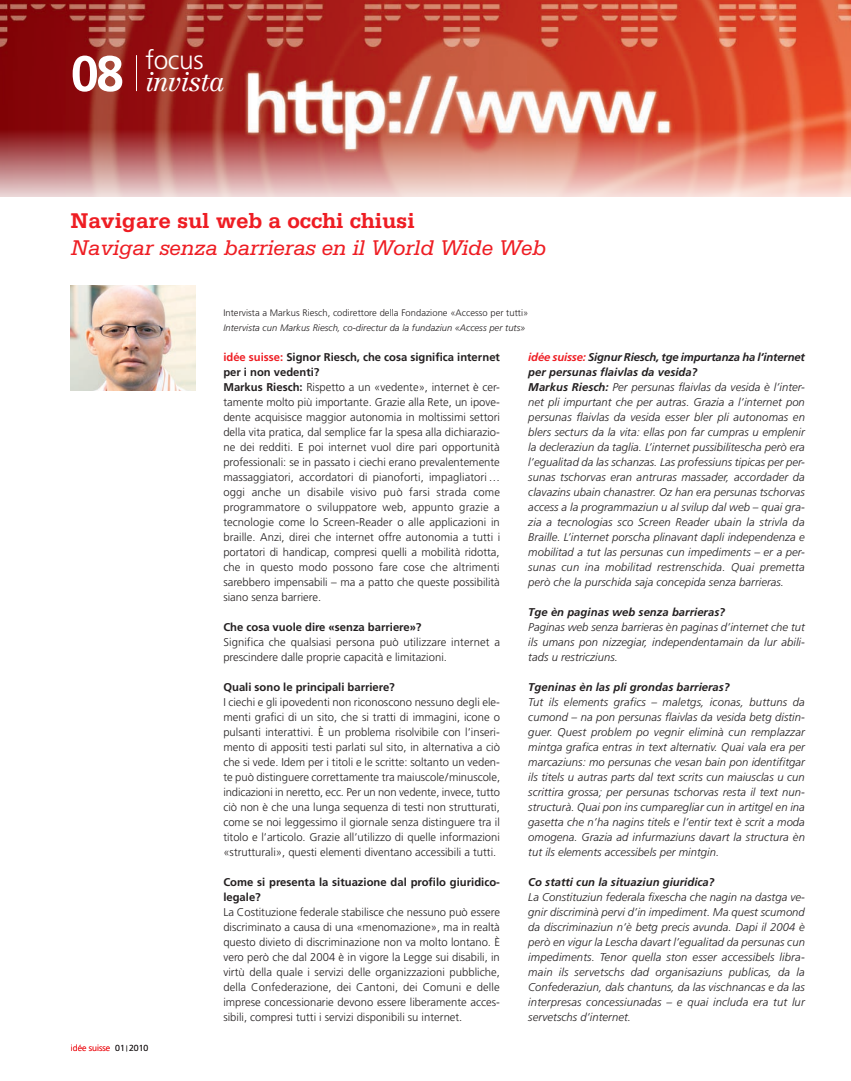
<style>
.page{position:relative;width:851px;height:1081px;background:#fff}
.page>*{position:absolute;margin:0;border:0;box-sizing:border-box;transform-origin:0 0}
.t1{font:700 50px "Frutiger LT";color:#fff}
.t2{font:italic 300 26.25px "Centennial";letter-spacing:-.03em;color:#fff}
.t3{font:300 26.25px "Frutiger LT";letter-spacing:-.015em;color:#fff}
.Headline_18pt___Fran{font:italic 22.5px "Serifa";letter-spacing:-.005em;color:#ee1d23}
.Headline_18pt___Deut{font:700 22.5px "Serifa";color:#ee1d23}
.Fliesstext___Deutsc{font:300 11.25px/15px "Frutiger LT";color:#231f20;text-align:justify}
.Fliesstext___Franz{font:italic 300 11.25px/15px "Frutiger LT";letter-spacing:.005em;color:#231f20;text-align:justify}
.Fliesstext___Deutsc-2{font:700 11.25px/15px "Frutiger LT";color:#231f20}
.Fliesstext___Franz-2{font:italic 700 11.25px "Frutiger LT";letter-spacing:.005em;color:#231f20}
.Fliesstext___Franz-3{font:italic 700 11.25px/15px "Frutiger LT";letter-spacing:-.015em;color:#231f20}
.Autor_F{font:300 9.38px/15px "Frutiger LT";letter-spacing:.005em;color:#231f20}
.t4{font:300 8.75px "Frutiger LT";color:#ee1d23}
.s1{font-style:italic}
.s2{color:#231f20}
.s3{color:#ee1d23}
.s4{font-weight:700}
</style>
<div class="page">
<img style="left:0;top:0;width:850px;height:196px">
<img style="left:71px;top:285px;width:124px;height:105px">
<hr style="left:136px;top:55px;width:1px;height:36px;background:#fff">
<p class="t1" style="left:71px;top:44px;width:55px">08</p>
<p class="t3" style="left:145px;top:45px;width:60px">focus</p>
<p class="t2" style="left:145px;top:66px;width:81px">invista</p>
<p class="Headline_18pt___Deut" style="left:71px;top:208px;width:345px">Navigare sul web a occhi chiusi</p>
<p class="Headline_18pt___Fran" style="left:71px;top:235px;width:476px">Navigar senza barrieras en il World Wide Web</p>
<p class="Autor_F" style="left:223px;top:305px;width:306px">Intervista a Markus Riesch, codirettore della Fondazione «Accesso per tutti»<br><span class="s1">Intervista cun Markus Riesch, co-directur da la fundaziun «Access per tuts»</span></p>
<p class="t4" style="left:71px;top:1043px;width:79px">idée suisse <span class="s2">01</span> <sup>|</sup> <span class="s2">2010</span></p>
<p class="Fliesstext___Deutsc-2" style="left:223px;top:350px;width:278px"><span class="s3">idée suisse:</span> Signor Riesch, che cosa significa internet per i non vedenti?</p>
<p class="Fliesstext___Deutsc" style="left:223px;top:380px;width:278px"><span class="s4">Markus Riesch:</span> Rispetto a un «vedente», internet è cer&shy;tamente molto più importante. Grazie alla Rete, un ipove&shy;dente acquisisce maggior autonomia in moltissimi settori della vita pratica, dal semplice far la spesa alla dichiarazio&shy;ne dei redditi. E poi internet vuol dire pari opportunità professionali: se in passato i ciechi erano prevalentemente massaggiatori, accordatori di pianoforti, impagliatori… oggi anche un disabile visivo può farsi strada come programmatore o sviluppatore web, appunto grazie a tecnologie come lo Screen-Reader o alle applicazioni in braille. Anzi, direi che internet offre autonomia a tutti i portatori di handicap, compresi quelli a mobilità ridotta, che in questo modo possono fare cose che altrimenti sarebbero impensabili – ma a patto che queste possibilità siano senza barriere.</p>
<p class="Fliesstext___Deutsc-2" style="left:223px;top:620px;width:200px">Che cosa vuole dire «senza barriere»?</p>
<p class="Fliesstext___Deutsc" style="left:223px;top:635px;width:278px">Significa che qualsiasi persona può utilizzare internet a prescindere dalle proprie capacità e limitazioni.</p>
<p class="Fliesstext___Deutsc-2" style="left:223px;top:680px;width:173px">Quali sono le principali barriere?</p>
<p class="Fliesstext___Deutsc" style="left:223px;top:695px;width:278px">I ciechi e gli ipovedenti non riconoscono nessuno degli ele&shy;menti grafici di un sito, che si tratti di immagini, icone o pulsanti interattivi. È un problema risolvibile con l’inseri&shy;mento di appositi testi parlati sul sito, in alternativa a ciò che si vede. Idem per i titoli e le scritte: soltanto un veden&shy;te può distinguere correttamente tra maiuscole/minuscole, indicazioni in neretto, ecc. Per un non vedente, invece, tutto ciò non è che una lunga sequenza di testi non strutturati, come se noi leggessimo il giornale senza distinguere tra il titolo e l’articolo. Grazie all’utilizzo di quelle informazioni «strutturali», questi elementi diventano accessibili a tutti.</p>
<p class="Fliesstext___Deutsc-2" style="left:223px;top:875px;width:278px">Come si presenta la situazione dal profilo giuridico&shy;legale?</p>
<p class="Fliesstext___Deutsc" style="left:223px;top:905px;width:278px">La Costituzione federale stabilisce che nessuno può essere discriminato a causa di una «menomazione», ma in realtà questo divieto di discriminazione non va molto lontano. È vero però che dal 2004 è in vigore la Legge sui disabili, in virtù della quale i servizi delle organizzazioni pubbliche, della Confederazione, dei Cantoni, dei Comuni e delle imprese concessionarie devono essere liberamente acces&shy;sibili, compresi tutti i servizi disponibili su internet.</p>
<p class="Fliesstext___Franz-3" style="left:528px;top:350px;width:278px"><span class="s3">idée suisse:</span> Signur Riesch, tge impurtanza ha l’internet per persunas flaivlas da vesida?</p>
<p class="Fliesstext___Franz" style="left:528px;top:380px;width:278px"><span class="s4">Markus Riesch:</span> Per persunas flaivlas da vesida è l’inter&shy;net pli impurtant che per autras. Grazia a l’internet pon persunas flaivlas da vesida esser bler pli autonomas en blers secturs da la vita: ellas pon far cumpras u emplenir la decleraziun da taglia. L’internet pussibilitescha però era l’egualitad da las schanzas. Las professiuns tipicas per per&shy;sunas tschorvas eran antruras massader, accordader da clavazins ubain chanastrer. Oz han era persunas tschorvas access a la programmaziun u al svilup dal web – quai gra&shy;zia a tecnologias sco Screen Reader ubain la strivla da Braille. L’internet porscha plinavant dapli independenza e mobilitad a tut las persunas cun impediments – er a per&shy;sunas cun ina mobilitad restrenschida. Quai premetta però che la purschida saja concepida senza barrieras.</p>
<p class="Fliesstext___Franz-2" style="left:528px;top:606px;width:198px">Tge èn paginas web senza barrieras?</p>
<p class="Fliesstext___Franz" style="left:528px;top:620px;width:278px">Paginas web senza barrieras èn paginas d’internet che tut ils umans pon nizzegiar, independentamain da lur abili&shy;tads u restricziuns.</p>
<p class="Fliesstext___Franz-2" style="left:528px;top:681px;width:203px">Tgeninas èn las pli grondas barrieras?</p>
<p class="Fliesstext___Franz" style="left:528px;top:695px;width:278px">Tut ils elements grafics – maletgs, iconas, buttuns da cumond – na pon persunas flaivlas da vesida betg distin&shy;guer. Quest problem po vegnir eliminà cun remplazzar mintga grafica entras in text alternativ. Quai vala era per marcaziuns: mo persunas che vesan bain pon identifitgar ils titels u autras parts dal text scrits cun maiusclas u cun scrittira grossa; per persunas tschorvas resta il text nun&shy;structurà. Quai pon ins cumparegliar cun in artitgel en ina gasetta che n’ha nagins titels e l’entir text è scrit a moda omogena. Grazia ad infurmaziuns davart la structura èn tut ils elements accessibels per mintgin.</p>
<p class="Fliesstext___Franz-2" style="left:528px;top:876px;width:188px">Co statti cun la situaziun giuridica?</p>
<p class="Fliesstext___Franz" style="left:528px;top:890px;width:278px">La Constituziun federala fixescha che nagin na dastga ve&shy;gnir discriminà pervi d’in impediment. Ma quest scumond da discriminaziun n’è betg precis avunda. Dapi il 2004 è però en vigur la Lescha davart l’egualitad da persunas cun impediments. Tenor quella ston esser accessibels libra&shy;main ils servetschs dad organisaziuns publicas, da la Confederaziun, dals chantuns, da las vischnancas e da las interpresas concessiunadas – e quai includa era tut lur servetschs d’internet.</p>
</div>
